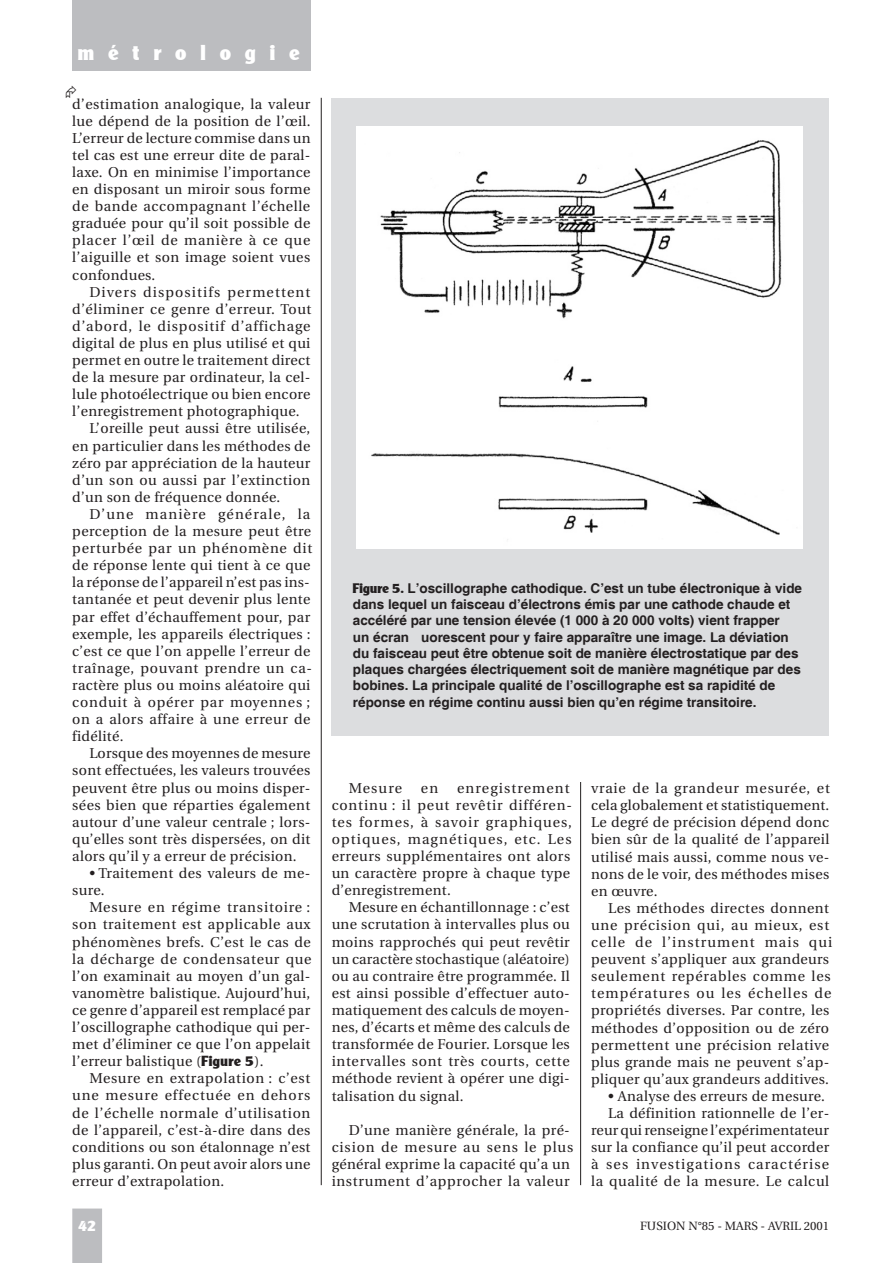
<style>
.page{position:relative;width:893px;height:1263px;background:#fff}
.page>*{position:absolute;margin:0;border:0;box-sizing:border-box;transform-origin:0 0}
.t1{font:21px "Clear Black DB Normal";letter-spacing:.665em;color:#fff}
.t2{font:15px "Clear Black DB Normal";color:#fff}
.t3{font:14.25px/17.1px "Utopia";letter-spacing:.02em;color:#231f20;text-align:justify}
.t4{font:14.25px/17.1px "Utopia";letter-spacing:.06em;color:#231f20}
.t5{font:14.25px/17.1px "Utopia";letter-spacing:.04em;color:#231f20}
.t6{font:14.25px "Utopia";letter-spacing:.08em;color:#231f20}
.t7{font:14.25px "Utopia";letter-spacing:.045em;color:#231f20}
.t8{font:14.25px "Utopia";letter-spacing:.055em;color:#231f20}
.t9{font:14.25px "Utopia";letter-spacing:.05em;color:#231f20}
.t10{font:700 13.5px/16.2px "Helvetica";color:#231f20}
.t11{font:12px "Utopia";color:#231f20}
.s1{font-family:"Clear Black DB Normal"}
.s2{font-family:"Clear Black DB Normal";font-weight:400}
</style>
<div class="page">
<div style="left:72px;top:0;width:238px;height:71px;background:#bcbdc0"></div>
<hr style="left:321px;top:98px;width:1px;height:1087px;background:#231f20">
<hr style="left:580px;top:98px;width:1px;height:1087px;background:#231f20">
<div style="left:72px;top:1208px;width:30px;height:55px;background:#bcbdc0"></div>
<div style="left:555px;top:76px;width:59px;height:706px;background:#fff"></div>
<div style="left:332px;top:98px;width:497px;height:638px;background:#dcdddf"></div>
<img style="left:356px;top:126px;width:447px;height:422px">
<h1 class="t1" style="left:78px;top:40px;width:223px">métrologie</h1>
<p class="t3" style="left:72px;top:95px;width:240px">d’estimation analogique, la valeur lue dépend de la position de l’œil.<br>L’erreur de lecture commise dans un tel cas est une erreur dite de paral&shy;laxe. On en minimise l’importance en disposant un miroir sous forme de bande accompagnant l’échelle graduée pour qu’il soit possible de placer l’œil de manière à ce que l’aiguille et son image soient vues confondues.</p>
<p class="t6" style="left:89px;top:284px;width:223px">Divers dispositifs permettent</p>
<p class="t5" style="left:72px;top:301px;width:241px">d’éliminer ce genre d’erreur. Tout</p>
<p class="t4" style="left:72px;top:318px;width:240px">d’abord, le dispositif d’affichage</p>
<p class="t3" style="left:72px;top:335px;width:240px">digital de plus en plus utilisé et qui</p>
<p class="t3" style="left:72px;top:352px;width:240px">permet en outre le traitement direct</p>
<p class="t3" style="left:72px;top:369px;width:240px">de la mesure par ordinateur, la cel-</p>
<p class="t3" style="left:72px;top:386px;width:240px">lule photoélectrique ou bien encore</p>
<p class="t3" style="left:72px;top:403px;width:229px">l’enregistrement photographique.</p>
<p class="t3" style="left:89px;top:420px;width:222px">L’oreille peut aussi être utilisée,</p>
<p class="t3" style="left:72px;top:437px;width:240px">en particulier dans les méthodes de</p>
<p class="t3" style="left:72px;top:454px;width:240px">zéro par appréciation de la hauteur</p>
<p class="t3" style="left:72px;top:472px;width:240px">d’un son ou aussi par l’extinction</p>
<p class="t3" style="left:72px;top:489px;width:209px">d’un son de fréquence donnée.</p>
<p class="t6" style="left:89px;top:506px;width:223px">D’une manière générale, la</p>
<p class="t3" style="left:72px;top:523px;width:240px">perception de la mesure peut être</p>
<p class="t8" style="left:72px;top:540px;width:241px">perturbée par un phénomène dit</p>
<p class="t3" style="left:72px;top:557px;width:240px">de réponse lente qui tient à ce que</p>
<p class="t3" style="left:72px;top:574px;width:239px">la réponse de l’appareil n’est pas ins-</p>
<p class="t3" style="left:72px;top:591px;width:240px">tantanée et peut devenir plus lente</p>
<p class="t3" style="left:72px;top:608px;width:239px">par effet d’échauffement pour, par</p>
<p class="t3" style="left:72px;top:625px;width:240px">exemple, les appareils électriques :</p>
<p class="t3" style="left:72px;top:643px;width:240px">c’est ce que l’on appelle l’erreur de</p>
<p class="t9" style="left:72px;top:660px;width:241px">traînage, pouvant prendre un ca-</p>
<p class="t3" style="left:72px;top:677px;width:240px">ractère plus ou moins aléatoire qui</p>
<p class="t8" style="left:72px;top:694px;width:240px">conduit à opérer par moyennes ;</p>
<p class="t7" style="left:72px;top:711px;width:240px">on a alors affaire à une erreur de</p>
<p class="t3" style="left:72px;top:728px;width:53px">fidélité.</p>
<p class="t3" style="left:89px;top:745px;width:223px">Lorsque des moyennes de mesure</p>
<p class="t3" style="left:72px;top:762px;width:240px">sont effectuées, les valeurs trouvées</p>
<p class="t3" style="left:72px;top:779px;width:240px">peuvent être plus ou moins disper-</p>
<p class="t3" style="left:72px;top:796px;width:240px">sées bien que réparties également</p>
<p class="t3" style="left:72px;top:814px;width:240px">autour d’une valeur centrale ; lors-</p>
<p class="t3" style="left:72px;top:831px;width:240px">qu’elles sont très dispersées, on dit</p>
<p class="t3" style="left:72px;top:848px;width:226px">alors qu’il y a erreur de précision.</p>
<p class="t3" style="left:72px;top:865px;width:240px;text-indent:17px">• Traitement des valeurs de me&shy;sure.</p>
<p class="t3" style="left:72px;top:899px;width:241px;text-indent:17px">Mesure en régime transitoire : son traitement est applicable aux phénomènes brefs. C’est le cas de la décharge de condensateur que l’on examinait au moyen d’un gal&shy;vanomètre balistique. Aujourd’hui, ce genre d’appareil est remplacé par l’oscillographe cathodique qui per&shy;met d’éliminer ce que l’on appelait l’erreur balistique (<span class="s1">Figure 5</span>).</p>
<p class="t3" style="left:72px;top:1070px;width:240px;text-indent:17px">Mesure en extrapolation : c’est une mesure effectuée en dehors de l’échelle normale d’utilisation de l’appareil, c’est-à-dire dans des conditions ou son étalonnage n’est plus garanti. On peut avoir alors une erreur d’extrapolation.</p>
<p class="t10" style="left:353px;top:581px;width:451px"><span class="s2">Figure 5.</span> L’oscillographe cathodique. C’est un tube électronique à vide dans lequel un faisceau d’électrons émis par une cathode chaude et accéléré par une tension élevée (1 000 à 20 000 volts) vient frapper<br>un écran fluorescent pour y faire apparaître une image. La déviation du faisceau peut être obtenue soit de manière électrostatique par des plaques chargées électriquement soit de manière magnétique par des bobines. La principale qualité de l’oscillographe est sa rapidité de réponse en régime continu aussi bien qu’en régime transitoire.</p>
<p class="t4" style="left:332px;top:779px;width:242px;text-indent:125px">enregistrement continu : il peut revêtir différen&shy;tes formes, à savoir graphiques, optiques, magnétiques, etc. Les erreurs supplémentaires ont alors un caractère propre à chaque type d’enregistrement.</p>
<p class="t3" style="left:332px;top:899px;width:240px;text-indent:17px">Mesure en échantillonnage : c’est une scrutation à intervalles plus ou moins rapprochés qui peut revêtir un caractère stochastique (aléatoire) ou au contraire être programmée. Il est ainsi possible d’effectuer auto&shy;matiquement des calculs de moyen&shy;nes, d’écarts et même des calculs de transformée de Fourier. Lorsque les intervalles sont très courts, cette méthode revient à opérer une digi&shy;talisation du signal.</p>
<p class="t5" style="left:332px;top:1121px;width:243px;text-indent:17px">D’une manière générale, la pré&shy;cision de mesure au sens le plus général exprime la capacité qu’a un instrument d’approcher la valeur</p>
<p class="t3" style="left:349px;top:779px;width:55px">Mesure</p>
<p class="t3" style="left:421px;top:779px;width:19px">en</p>
<p class="t3" style="left:591px;top:780px;width:240px">vraie de la grandeur mesurée, et cela globalement et statistiquement.<br>Le degré de précision dépend donc bien sûr de la qualité de l’appareil utilisé mais aussi, comme nous ve&shy;nons de le voir, des méthodes mises en œuvre.</p>
<p class="t3" style="left:591px;top:900px;width:243px;text-align:left;text-indent:17px">Les méthodes directes donnent une précision qui, au mieux, est celle de l’instrument mais qui peuvent s’appliquer aux grandeurs seulement repérables comme les températures ou les échelles de propriétés diverses. Par contre, les méthodes d’opposition ou de zéro permettent une précision relative plus grande mais ne peuvent s’ap&shy;pliquer qu’aux grandeurs additives.</p>
<p class="t3" style="left:608px;top:1088px;width:218px">• Analyse des erreurs de mesure.</p>
<p class="t3" style="left:608px;top:1105px;width:223px">La définition rationnelle de l’er-</p>
<p class="t3" style="left:591px;top:1122px;width:239px">reur qui renseigne l’expérimentateur</p>
<p class="t3" style="left:591px;top:1139px;width:240px">sur la confiance qu’il peut accorder</p>
<p class="t6" style="left:591px;top:1157px;width:240px">à ses investigations caractérise</p>
<p class="t7" style="left:591px;top:1174px;width:240px">la qualité de la mesure. Le calcul</p>
<p class="t2" style="left:78px;top:1217px;width:19px">42</p>
<p class="t11" style="left:640px;top:1219px;width:191px">FUSION N°85 - MARS - AVRIL 2001</p>
</div>
